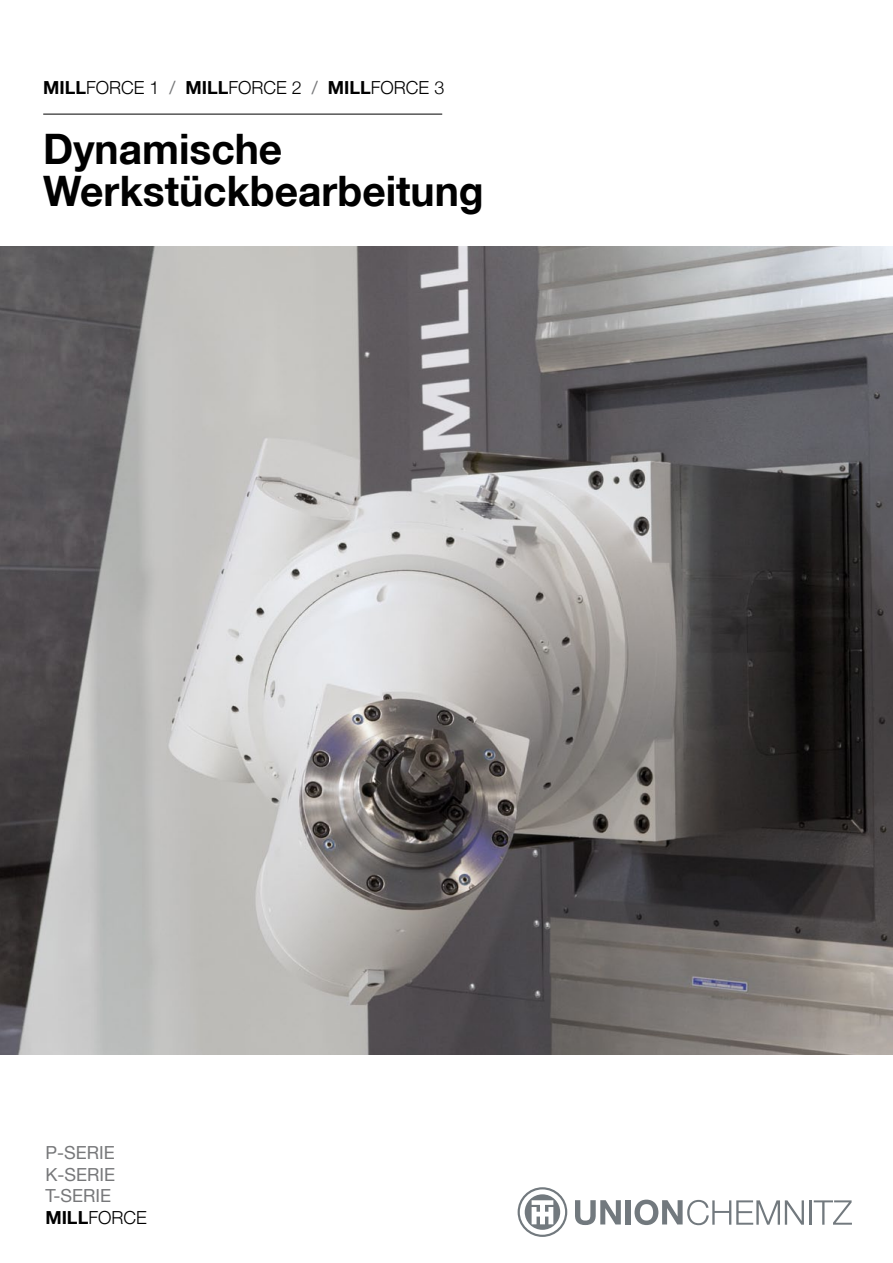
<style>
.page{position:relative;width:893px;height:1263px;background:#fff}
.page>*{position:absolute;margin:0;border:0;box-sizing:border-box;transform-origin:0 0}
.t1{font:700 42px/42px "Helvetica Neue LT";color:#000}
.t2{font:300 18px "Helvetica Neue LT";color:#000}
.t3{font:18px/21.6px "Helvetica Neue LT";color:#77787a}
.s1{font-weight:700}
.s2{font-weight:400;color:#77787a}
.s3{font-weight:700;color:#000}
.s4{font-weight:300;color:#000}
</style>
<div class="page">
<img style="left:0;top:247px;width:893px;height:807px">
<svg style="left:518px;top:1187px;width:49px;height:50px"></svg>
<svg style="left:575px;top:1200px;width:46px;height:25px"></svg>
<div style="left:625px;top:1200px;width:6px;height:24px;background:#72797e"></div>
<svg style="left:634px;top:1199px;width:170px;height:26px"></svg>
<hr style="left:809px;top:1200px;width:2px;height:25px;background:#72797e">
<svg style="left:814px;top:1200px;width:38px;height:25px"></svg>
<hr style="left:43px;top:114px;width:399px;height:1px;background:#000">
<p class="t2" style="left:43px;top:76px;width:403px"><span class="s1">MILL</span>FORCE 1 <span class="s2">/</span> <span class="s1">MILL</span>FORCE 2 <span class="s2">/</span> <span class="s1">MILL</span>FORCE 3</p>
<h1 class="t1" style="left:43px;top:127px;width:442px">Dynamische<br>Werkstückbearbeitung</h1>
<p class="t3" style="left:45px;top:1141px;width:103px">P-SERIE<br>K-SERIE<br>T-SERIE<br><span class="s3">MILL</span><span class="s4">FORCE</span></p>
</div>
